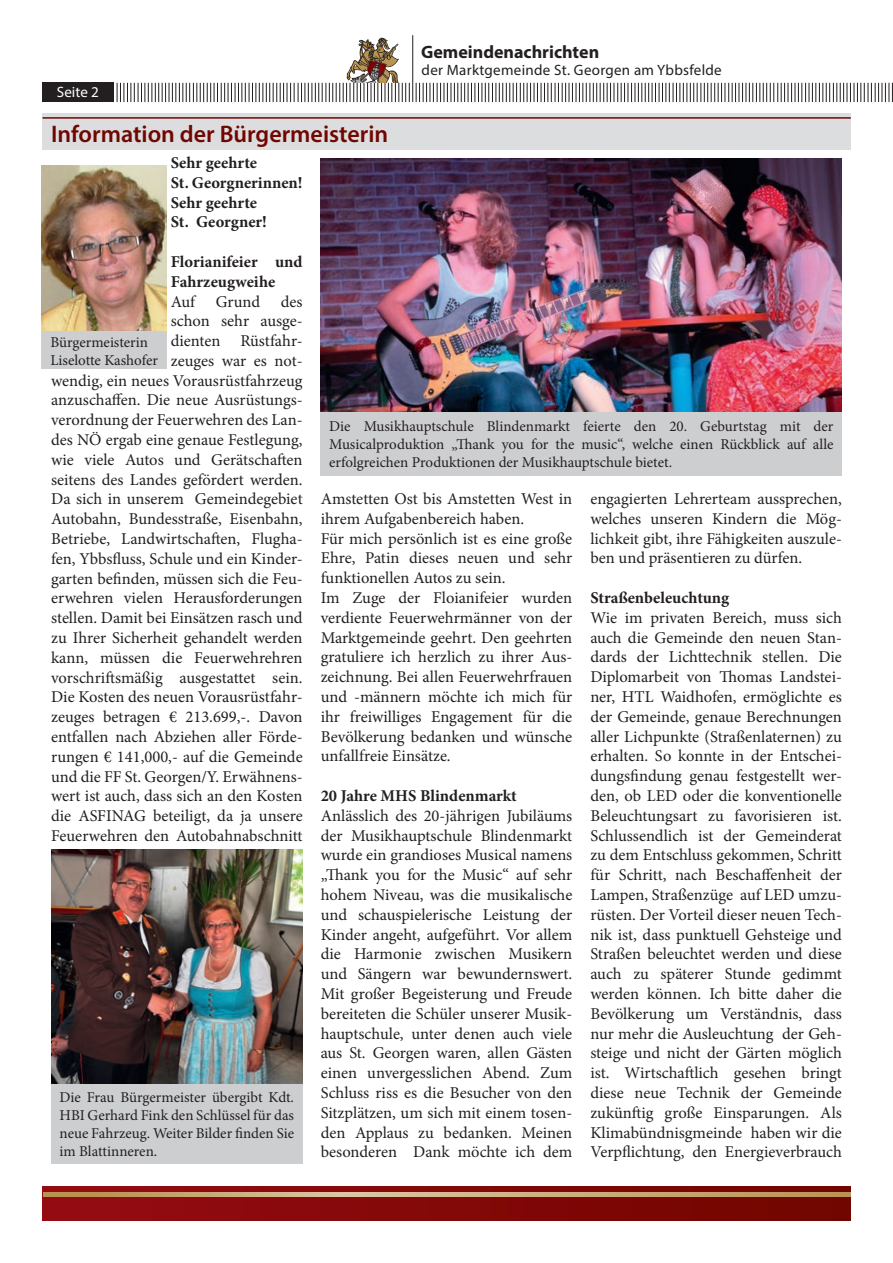
<style>
.page{position:relative;width:893px;height:1263px;background:#fff}
.page>*{position:absolute;margin:0;border:0;box-sizing:border-box;transform-origin:0 0}
.t1{font:600 24px "Myriad Pro";color:#700600}
.t2{font:700 18px "Myriad Pro";color:#231f20}
.t3{font:16.5px/19.8px "Minion Pro";color:#231f20;text-align:justify}
.t4{font:700 16.5px/19.8px "Minion Pro";color:#231f20}
.t5{font:15px/18px "Minion Pro";color:#231f20;text-align:justify}
.t6{font:15px "Myriad Pro";letter-spacing:.02em;color:#231f20}
.t7{font:15px "Myriad Pro";color:#fff}
</style>
<div class="page">
<hr style="left:412px;top:35px;width:1px;height:67px;background:#231f20">
<svg style="left:416px;top:83px;width:477px;height:19px"></svg>
<div style="left:43px;top:83px;width:71px;height:19px;background:#231f20"></div>
<svg style="left:117px;top:37px;width:293px;height:65px"></svg>
<svg style="left:43px;top:1186px;width:808px;height:34px;background:#850d0c"></svg>
<svg style="left:44px;top:1192px;width:807px;height:4px;background:#c9aa78"></svg>
<div style="left:43px;top:113px;width:808px;height:37px;background:#dcdddf"></div>
<hr style="left:43px;top:117px;width:808px;height:2px;background:#700600">
<img style="left:42px;top:166px;width:125px;height:165px">
<div style="left:42px;top:331px;width:125px;height:38px;background:#cdced0"></div>
<div style="left:321px;top:412px;width:521px;height:64px;background:#cdced0"></div>
<div style="left:51px;top:1083px;width:252px;height:81px;background:#cdced0"></div>
<img style="left:321px;top:159px;width:521px;height:253px">
<img style="left:51px;top:849px;width:252px;height:234px">
<p class="t2" style="left:421px;top:40px;width:180px">Gemeindenachrichten</p>
<p class="t7" style="left:57px;top:83px;width:43px">Seite 2</p>
<h1 class="t1" style="left:51px;top:119px;width:339px">Information der Bürgermeisterin</h1>
<p class="t5" style="left:50px;top:333px;width:109px">Bürgermeisterin<br>Liselotte Kashofer</p>
<p class="t4" style="left:171px;top:153px;width:133px">Sehr geehrte<br>St. Georgnerinnen!<br>Sehr geehrte<br>St. Georgner!</p>
<p class="t4" style="left:171px;top:252px;width:133px">Florianifeier und<br>Fahrzeugweihe</p>
<p class="t3" style="left:171px;top:291px;width:26px">Auf</p>
<p class="t3" style="left:216px;top:291px;width:46px">Grund</p>
<p class="t3" style="left:171px;top:291px;width:133px;text-indent:110px">des schon sehr ausge&shy;dienten Rüstfahr&shy;zeuges war es not-</p>
<p class="t6" style="left:422px;top:61px;width:302px">der Marktgemeinde St. Georgen am Ybbsfelde</p>
<p class="t3" style="left:51px;top:370px;width:253px">wendig, ein neues Vorausrüstfahrzeug anzuschaffen. Die neue Ausrüstungs&shy;verordnung der Feuerwehren des Lan&shy;des NÖ ergab eine genaue Festlegung, wie viele Autos und Gerätschaften seitens des Landes gefördert werden.<br>Da sich in unserem Gemeindegebiet Autobahn, Bundesstraße, Eisenbahn, Betriebe, Landwirtschaften, Flugha&shy;fen, Ybbsfluss, Schule und ein Kinder&shy;garten befinden, müssen sich die Feu&shy;erwehren vielen Herausforderungen stellen. Damit bei Einsätzen rasch und zu Ihrer Sicherheit gehandelt werden kann, müssen die Feuerwehrehren vorschriftsmäßig ausgestattet sein.<br>Die Kosten des neuen Vorausrüstfahr&shy;zeuges betragen € 213.699,-. Davon entfallen nach Abziehen aller Förde&shy;rungen € 141,000,- auf die Gemeinde und die FF St. Georgen/Y. Erwähnens&shy;wert ist auch, dass sich an den Kosten die ASFINAG beteiligt, da ja unsere Feuerwehren den Autobahnabschnitt</p>
<p class="t5" style="left:60px;top:1088px;width:236px">Die Frau Bürgermeister übergibt Kdt.<br>HBI Gerhard Fink den Schlüssel für das neue Fahrzeug. Weiter Bilder finden Sie im Blattinneren.</p>
<p class="t5" style="left:329px;top:417px;width:506px">Die Musikhauptschule Blindenmarkt feierte den 20. Geburtstag mit der Musicalproduktion „Thank you for the music“, welche einen Rückblick auf alle erfolgreichen Produktionen der Musikhauptschule bietet.</p>
<p class="t3" style="left:321px;top:489px;width:253px;text-align:left">Amstetten Ost bis Amstetten West in ihrem Aufgabenbereich haben.<br>Für mich persönlich ist es eine große Ehre, Patin dieses neuen und sehr funktionellen Autos zu sein.<br>Im Zuge der Floianifeier wurden verdiente Feuerwehrmänner von der Marktgemeinde geehrt. Den geehrten gratuliere ich herzlich zu ihrer Aus&shy;zeichnung. Bei allen Feuerwehrfrauen und -männern möchte ich mich für ihr freiwilliges Engagement für die Bevölkerung bedanken und wünsche unfallfreie Einsätze.</p>
<p class="t4" style="left:321px;top:786px;width:198px">20 Jahre MHS Blindenmarkt</p>
<p class="t3" style="left:321px;top:806px;width:253px">Anlässlich des 20-jährigen Jubiläums der Musikhauptschule Blindenmarkt wurde ein grandioses Musical namens „Thank you for the Music“ auf sehr hohem Niveau, was die musikalische und schauspielerische Leistung der Kinder angeht, aufgeführt. Vor allem die Harmonie zwischen Musikern und Sängern war bewundernswert.<br>Mit großer Begeisterung und Freude bereiteten die Schüler unserer Musik&shy;hauptschule, unter denen auch viele aus St. Georgen waren, allen Gästen einen unvergesslichen Abend. Zum Schluss riss es die Besucher von den Sitzplätzen, um sich mit einem tosen&shy;den Applaus zu bedanken. Meinen besonderen Dank möchte ich dem</p>
<p class="t3" style="left:590px;top:489px;width:253px">engagierten Lehrerteam aussprechen, welches unseren Kindern die Mög&shy;lichkeit gibt, ihre Fähigkeiten auszule&shy;ben und präsentieren zu dürfen.</p>
<p class="t4" style="left:590px;top:588px;width:140px">Straßenbeleuchtung</p>
<p class="t3" style="left:590px;top:608px;width:253px">Wie im privaten Bereich, muss sich auch die Gemeinde den neuen Stan&shy;dards der Lichttechnik stellen. Die Diplomarbeit von Thomas Landstei&shy;ner, HTL Waidhofen, ermöglichte es der Gemeinde, genaue Berechnungen aller Lichpunkte (Straßenlaternen) zu erhalten. So konnte in der Entschei&shy;dungsfindung genau festgestellt wer&shy;den, ob LED oder die konventionelle Beleuchtungsart zu favorisieren ist.<br>Schlussendlich ist der Gemeinderat zu dem Entschluss gekommen, Schritt für Schritt, nach Beschaffenheit der Lampen, Straßenzüge auf LED umzu&shy;rüsten. Der Vorteil dieser neuen Tech&shy;nik ist, dass punktuell Gehsteige und Straßen beleuchtet werden und diese auch zu späterer Stunde gedimmt werden können. Ich bitte daher die Bevölkerung um Verständnis, dass nur mehr die Ausleuchtung der Geh&shy;steige und nicht der Gärten möglich ist. Wirtschaftlich gesehen bringt diese neue Technik der Gemeinde zukünftig große Einsparungen. Als Klimabündnisgmeinde haben wir die Verpflichtung, den Energieverbrauch</p>
</div>
